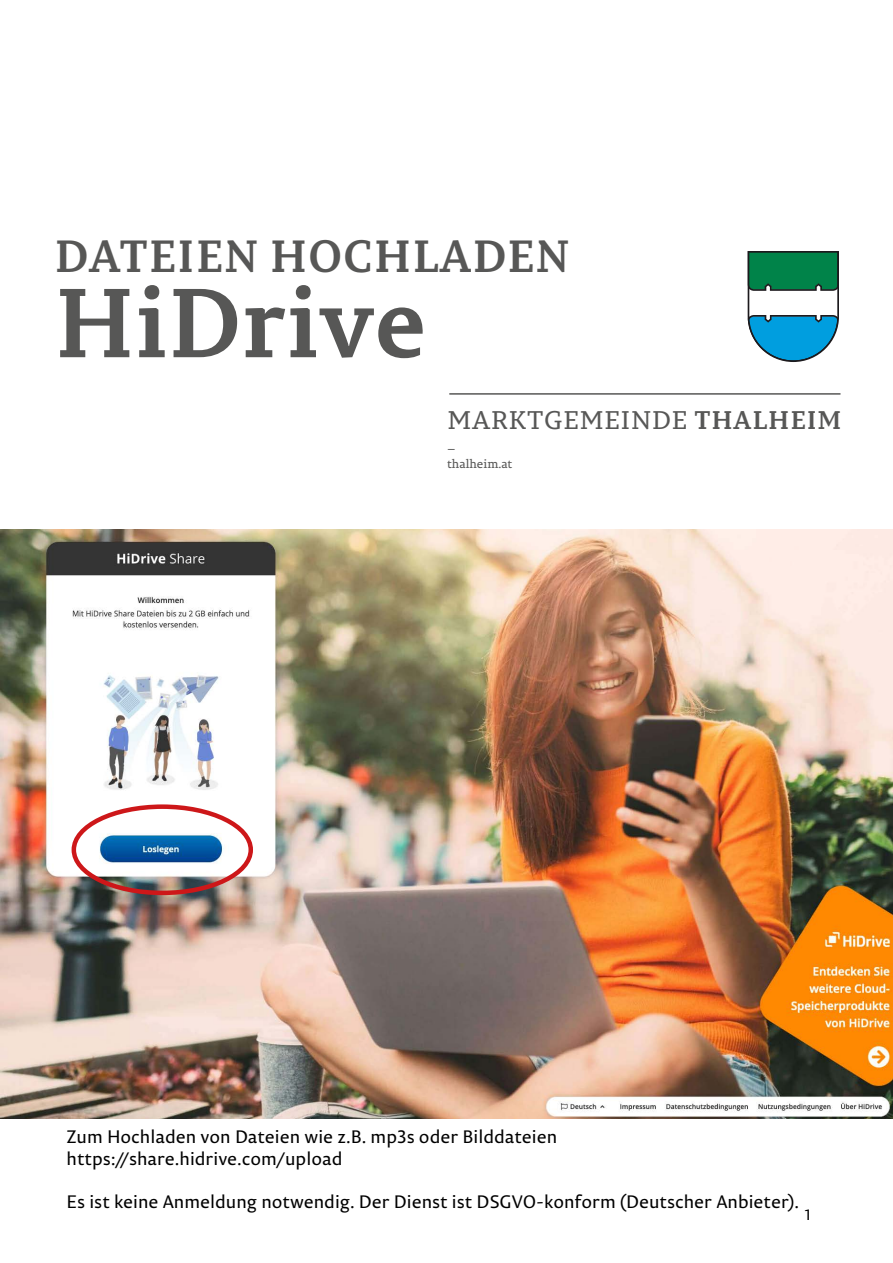
<style>
.page{position:relative;width:893px;height:1263px;background:#fff}
.page>*{position:absolute;margin:0;border:0;box-sizing:border-box;transform-origin:0 0}
.t1{font:700 97.5px "Permian Slab Serif Typeface";letter-spacing:-.005em;color:#575756}
.t2{font:700 45px "Permian Slab Serif Typeface";letter-spacing:.02em;color:#575756}
.t3{font:25.5px "Permian Slab Serif Typeface";letter-spacing:.035em;color:#575756}
.t4{font:18px/21.6px "Permian Sans Typeface";color:#000}
.t5{font:15px "Permian Sans Typeface";color:#000}
.t6{font:12px/15px "Permian Slab Serif Typeface";color:#575756}
.s1{font-weight:700}
</style>
<div class="page">
<img style="left:0;top:529px;width:893px;height:589px">
<hr style="left:449px;top:393px;width:391px;height:2px;background:#575756">
<svg style="left:748px;top:251px;width:91px;height:111px"></svg>
<div style="left:72px;top:804px;width:181px;height:91px;border:4px solid #cd1719;border-radius:50%"></div>
<h2 class="t2" style="left:54px;top:218px;width:517px">DATEIEN HOCHLADEN</h2>
<h1 class="t1" style="left:54px;top:241px;width:374px">HiDrive</h1>
<h3 class="t3" style="left:447px;top:400px;width:396px">MARKTGEMEINDE <span class="s1">THALHEIM</span></h3>
<p class="t6" style="left:447px;top:441px;width:67px">— thalheim.at</p>
<p class="t4" style="left:67px;top:1125px;width:492px">Zum Hochladen von Dateien wie z.B. mp3s oder Bilddateien https://share.hidrive.com/upload</p>
<p class="t4" style="left:67px;top:1190px;width:734px">Es ist keine Anmeldung notwendig. Der Dienst ist DSGVO-konform (Deutscher Anbieter).</p>
<p class="t5" style="left:805px;top:1203px;width:7px">1</p>
</div>
